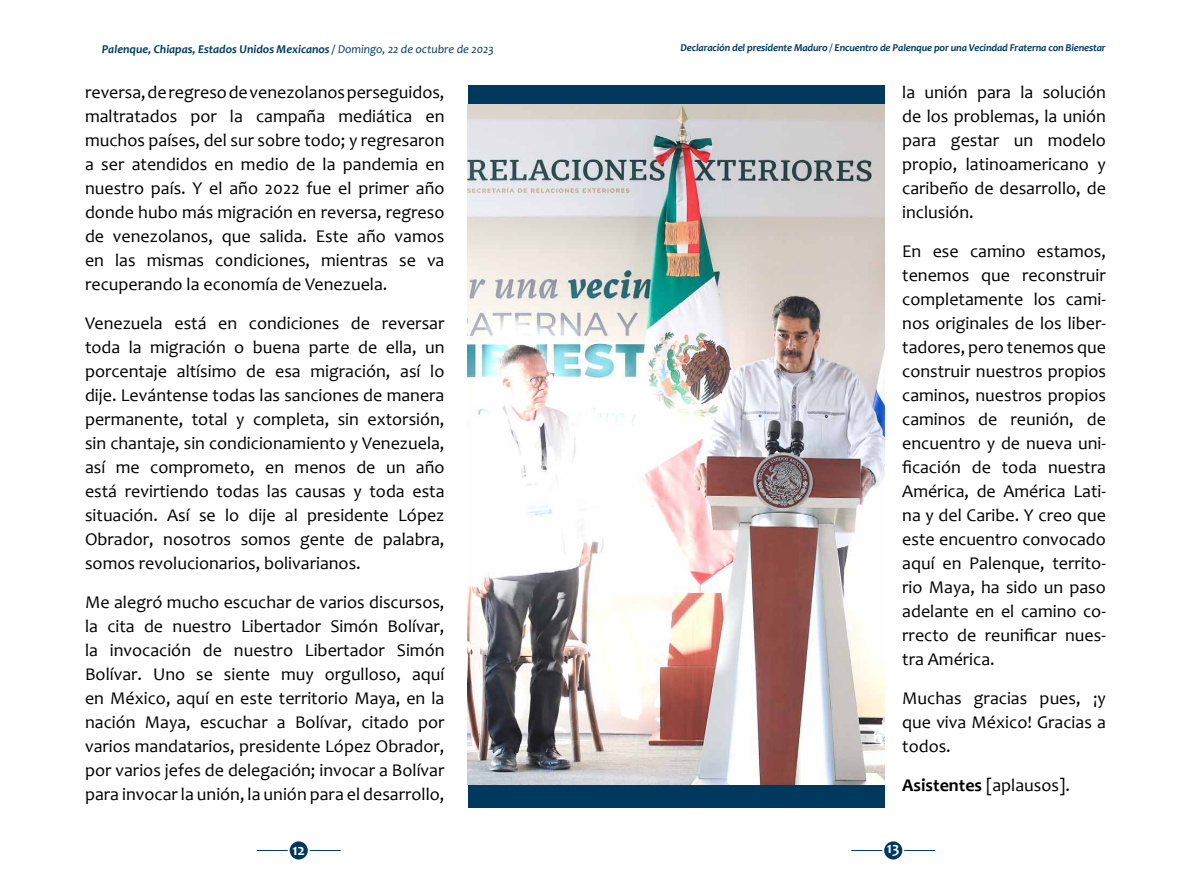
<style>
.page{position:relative;width:1191px;height:893px;background:#fff}
.page>*{position:absolute;margin:0;border:0;box-sizing:border-box;transform-origin:0 0}
.t1{font:18px/24px "Candara";color:#000;text-align:justify}
.t2{font:700 15.75px "Candara";color:#fff}
.t3{font:italic 700 12px "Candara";color:#00395d}
.t4{font:italic 700 10.5px "Candara";letter-spacing:-.015em;color:#00395d}
.s1{font-weight:400}
.s2{font-weight:700}
</style>
<div class="page">
<div style="left:290px;top:841px;width:18px;height:18px;background:#00395d;border-radius:50%"></div>
<div style="left:884px;top:841px;width:18px;height:18px;background:#00395d;border-radius:50%"></div>
<hr style="left:257px;top:850px;width:31px;height:1px;background:#00395d">
<hr style="left:851px;top:850px;width:31px;height:1px;background:#00395d">
<hr style="left:310px;top:850px;width:30px;height:1px;background:#00395d">
<hr style="left:904px;top:850px;width:31px;height:1px;background:#00395d">
<div style="left:468px;top:85px;width:416px;height:723px;background:#00395d"></div>
<img style="left:468px;top:104px;width:416px;height:680px">
<p class="t3" style="left:102px;top:42px;width:394px">Palenque, Chiapas, Estados Unidos Mexicanos / <span class="s1">Domingo, 22 de octubre de 2023</span></p>
<p class="t4" style="left:680px;top:41px;width:426px">Declaración del presidente Maduro / Encuentro de Palenque por una Vecindad Fraterna con Bienestar</p>
<p class="t1" style="left:85px;top:80px;width:361px">reversa, de regreso de venezolanos perseguidos, maltratados por la campaña mediática en muchos países, del sur sobre todo; y regresaron a ser atendidos en medio de la pandemia en nuestro país. Y el año 2022 fue el primer año donde hubo más migración en reversa, regreso de venezolanos, que salida. Este año vamos en las mismas condiciones, mientras se va recuperando la economía de Venezuela.</p>
<p class="t1" style="left:85px;top:311px;width:361px">Venezuela está en condiciones de reversar toda la migración o buena parte de ella, un porcentaje altísimo de esa migración, así lo dije. Levántense todas las sanciones de manera permanente, total y completa, sin extorsión, sin chantaje, sin condicionamiento y Venezuela, así me comprometo, en menos de un año está revirtiendo todas las causas y toda esta situación. Así se lo dije al presidente López Obrador, nosotros somos gente de palabra, somos revolucionarios, bolivarianos.</p>
<p class="t1" style="left:85px;top:590px;width:361px">Me alegró mucho escuchar de varios discursos, la cita de nuestro Libertador Simón Bolívar, la invocación de nuestro Libertador Simón Bolívar. Uno se siente muy orgulloso, aquí en México, aquí en este territorio Maya, en la nación Maya, escuchar a Bolívar, citado por varios mandatarios, presidente López Obrador, por varios jefes de delegación; invocar a Bolívar para invocar la unión, la unión para el desarrollo,</p>
<p class="t1" style="left:902px;top:80px;width:205px">la unión para la solución de los problemas, la unión para gestar un modelo propio, latinoamericano y caribeño de desarrollo, de inclusión.</p>
<p class="t1" style="left:902px;top:239px;width:205px">En ese camino estamos, tenemos que reconstruir completamente los cami&shy;nos originales de los liber&shy;tadores, pero tenemos que construir nuestros propios caminos, nuestros propios caminos de reunión, de encuentro y de nueva uni&shy;ficación de toda nuestra América, de América Lati&shy;na y del Caribe. Y creo que este encuentro convocado aquí en Palenque, territo&shy;rio Maya, ha sido un paso adelante en el camino co&shy;rrecto de reunificar nues&shy;tra América.</p>
<p class="t1" style="left:902px;top:686px;width:205px">Muchas gracias pues, ¡y que viva México! Gracias a todos.</p>
<p class="t1" style="left:902px;top:773px;width:169px"><span class="s2">Asistentes</span> [aplausos].</p>
<p class="t2" style="left:292px;top:840px;width:14px">12</p>
<p class="t2" style="left:887px;top:838px;width:14px">13</p>
</div>
